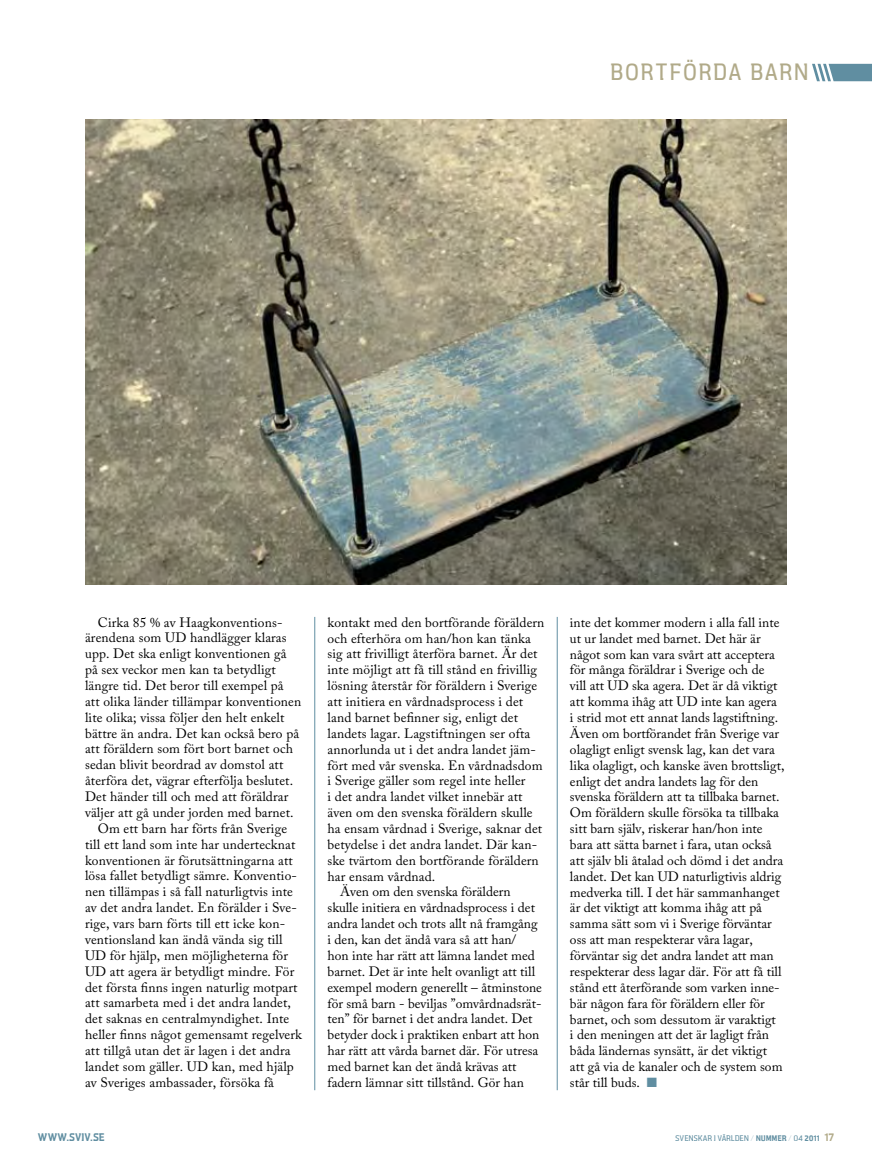
<style>
.page{position:relative;width:872px;height:1170px;background:#fff}
.page>*{position:absolute;margin:0;border:0;box-sizing:border-box;transform-origin:0 0}
.t1{font:500 24px "Aquarius";letter-spacing:.1em;color:#b1aa89}
.t2{font:13.5px/15.9px "Adobe Caslon Pro";letter-spacing:.01em;color:#000}
.t3{font:700 11.25px "Aquarius";letter-spacing:.055em;color:#608ea1}
.t4{font:500 8.25px "Aquarius";letter-spacing:.055em;color:#608ea1}
.s1{color:#608ea1}
.s2{font-weight:300}
.s3{font-weight:700}
.s4{font-weight:700;font-size:11.25px;color:#b1aa89}
</style>
<div class="page">
<svg style="left:812px;top:64px;width:60px;height:17px"></svg>
<hr style="left:314px;top:617px;width:1px;height:473px;background:#608ea1">
<hr style="left:557px;top:617px;width:1px;height:473px;background:#608ea1">
<img style="left:85px;top:120px;width:702px;height:464px">
<p class="t1" style="left:611px;top:59px;width:199px">BORTFÖRDA BARN</p>
<p class="t2" style="left:98px;top:614px;width:186px">Cirka 85 % av Haagkonventions-</p>
<p class="t2" style="left:85px;top:629px;width:203px">ärendena som UD handlägger klaras</p>
<p class="t2" style="left:85px;top:645px;width:203px">upp. Det ska enligt konventionen gå</p>
<p class="t2" style="left:85px;top:661px;width:192px">på sex veckor men kan ta betydligt</p>
<p class="t2" style="left:85px;top:677px;width:200px">längre tid. Det beror till exempel på</p>
<p class="t2" style="left:85px;top:693px;width:218px">att olika länder tillämpar konventionen</p>
<p class="t2" style="left:85px;top:709px;width:201px">lite olika; vissa följer den helt enkelt</p>
<p class="t2" style="left:85px;top:725px;width:216px">bättre än andra. Det kan också bero på</p>
<p class="t2" style="left:85px;top:740px;width:209px">att föräldern som fört bort barnet och</p>
<p class="t2" style="left:85px;top:756px;width:200px">sedan blivit beordrad av domstol att</p>
<p class="t2" style="left:85px;top:772px;width:209px">återföra det, vägrar efterfölja beslutet.</p>
<p class="t2" style="left:85px;top:788px;width:205px">Det händer till och med att föräldrar</p>
<p class="t2" style="left:85px;top:804px;width:210px">väljer att gå under jorden med barnet.</p>
<p class="t2" style="left:98px;top:820px;width:191px">Om ett barn har förts från Sverige</p>
<p class="t2" style="left:85px;top:836px;width:212px">till ett land som inte har undertecknat</p>
<p class="t2" style="left:85px;top:851px;width:209px">konventionen är förutsättningarna att</p>
<p class="t2" style="left:85px;top:867px;width:213px">lösa fallet betydligt sämre. Konventio-</p>
<p class="t2" style="left:85px;top:883px;width:209px">nen tillämpas i så fall naturligtvis inte</p>
<p class="t2" style="left:85px;top:899px;width:213px">av det andra landet. En förälder i Sve-</p>
<p class="t2" style="left:85px;top:915px;width:202px">rige, vars barn förts till ett icke kon-</p>
<p class="t2" style="left:85px;top:931px;width:199px">ventionsland kan ändå vända sig till</p>
<p class="t2" style="left:85px;top:947px;width:204px">UD för hjälp, men möjligheterna för</p>
<p class="t2" style="left:85px;top:963px;width:211px">UD att agera är betydligt mindre. För</p>
<p class="t2" style="left:85px;top:978px;width:214px">det första finns ingen naturlig motpart</p>
<p class="t2" style="left:85px;top:994px;width:207px">att samarbeta med i det andra landet,</p>
<p class="t2" style="left:85px;top:1010px;width:206px">det saknas en centralmyndighet. Inte</p>
<p class="t2" style="left:85px;top:1026px;width:218px">heller finns något gemensamt regelverk</p>
<p class="t2" style="left:85px;top:1042px;width:207px">att tillgå utan det är lagen i det andra</p>
<p class="t2" style="left:85px;top:1058px;width:210px">landet som gäller. UD kan, med hjälp</p>
<p class="t2" style="left:85px;top:1074px;width:190px">av Sveriges ambassader, försöka få</p>
<p class="t2" style="left:327px;top:614px;width:218px">kontakt med den bortförande föräldern</p>
<p class="t2" style="left:327px;top:630px;width:205px">och efterhöra om han/hon kan tänka</p>
<p class="t2" style="left:327px;top:645px;width:211px">sig att frivilligt återföra barnet. Är det</p>
<p class="t2" style="left:327px;top:661px;width:211px">inte möjligt att få till stånd en frivillig</p>
<p class="t2" style="left:327px;top:677px;width:211px">lösning återstår för föräldern i Sverige</p>
<p class="t2" style="left:327px;top:693px;width:197px">att initiera en vårdnadsprocess i det</p>
<p class="t2" style="left:327px;top:709px;width:192px">land barnet befinner sig, enligt det</p>
<p class="t2" style="left:327px;top:725px;width:204px">landets lagar. Lagstiftningen ser ofta</p>
<p class="t2" style="left:327px;top:741px;width:210px">annorlunda ut i det andra landet jäm-</p>
<p class="t2" style="left:327px;top:756px;width:217px">fört med vår svenska. En vårdnadsdom</p>
<p class="t2" style="left:327px;top:772px;width:199px">i Sverige gäller som regel inte heller</p>
<p class="t2" style="left:327px;top:788px;width:196px">i det andra landet vilket innebär att</p>
<p class="t2" style="left:327px;top:804px;width:207px">även om den svenska föräldern skulle</p>
<p class="t2" style="left:327px;top:820px;width:216px">ha ensam vårdnad i Sverige, saknar det</p>
<p class="t2" style="left:327px;top:836px;width:211px">betydelse i det andra landet. Där kan-</p>
<p class="t2" style="left:327px;top:852px;width:213px">ske tvärtom den bortförande föräldern</p>
<p class="t2" style="left:327px;top:867px;width:109px">har ensam vårdnad.</p>
<p class="t2" style="left:340px;top:883px;width:172px">Även om den svenska föräldern</p>
<p class="t2" style="left:327px;top:899px;width:209px">skulle initiera en vårdnadsprocess i det</p>
<p class="t2" style="left:327px;top:915px;width:212px">andra landet och trots allt nå framgång</p>
<p class="t2" style="left:327px;top:931px;width:190px">i den, kan det ändå vara så att han/</p>
<p class="t2" style="left:327px;top:947px;width:209px">hon inte har rätt att lämna landet med</p>
<p class="t2" style="left:327px;top:963px;width:209px">barnet. Det är inte helt ovanligt att till</p>
<p class="t2" style="left:327px;top:979px;width:216px">exempel modern generellt – åtminstone</p>
<p class="t2" style="left:327px;top:994px;width:215px">för små barn - beviljas ”omvårdnadsrät-</p>
<p class="t2" style="left:327px;top:1010px;width:207px">ten” för barnet i det andra landet. Det</p>
<p class="t2" style="left:327px;top:1026px;width:213px">betyder dock i praktiken enbart att hon</p>
<p class="t2" style="left:327px;top:1042px;width:212px">har rätt att vårda barnet där. För utresa</p>
<p class="t2" style="left:327px;top:1058px;width:190px">med barnet kan det ändå krävas att</p>
<p class="t2" style="left:327px;top:1074px;width:198px">fadern lämnar sitt tillstånd. Gör han</p>
<p class="t2" style="left:570px;top:614px;width:216px">inte det kommer modern i alla fall inte ut ur landet med barnet. Det här är något som kan vara svårt att acceptera för många föräldrar i Sverige och de<br>vill att UD ska agera. Det är då viktigt att komma ihåg att UD inte kan agera<br>i strid mot ett annat lands lagstiftning.<br>Även om bortförandet från Sverige var olagligt enligt svensk lag, kan det vara lika olagligt, och kanske även brottsligt, enligt det andra landets lag för den svenska föräldern att ta tillbaka barnet.<br>Om föräldern skulle försöka ta tillbaka sitt barn själv, riskerar han/hon inte bara att sätta barnet i fara, utan också att själv bli åtalad och dömd i det andra landet. Det kan UD naturligtivis aldrig medverka till. I det här sammanhanget är det viktigt att komma ihåg att på samma sätt som vi i Sverige förväntar oss att man respekterar våra lagar, förväntar sig det andra landet att man respekterar dess lagar där. För att få till stånd ett återförande som varken inne&shy;bär någon fara för föräldern eller för barnet, och som dessutom är varaktigt<br>i den meningen att det är lagligt från båda ländernas synsätt, är det viktigt att gå via de kanaler och de system som står till buds. <span class="s1">■</span></p>
<p class="t3" style="left:38px;top:1131px;width:68px">WWW.SVIV.SE</p>
<p class="t4" style="left:675px;top:1133px;width:160px">SVENSKAR I VÄRLDEN <span class="s2">/</span> <span class="s3">NUMMER</span> <span class="s2">/</span> 04 <span class="s3">2011</span> <span class="s4">17</span></p>
</div>
